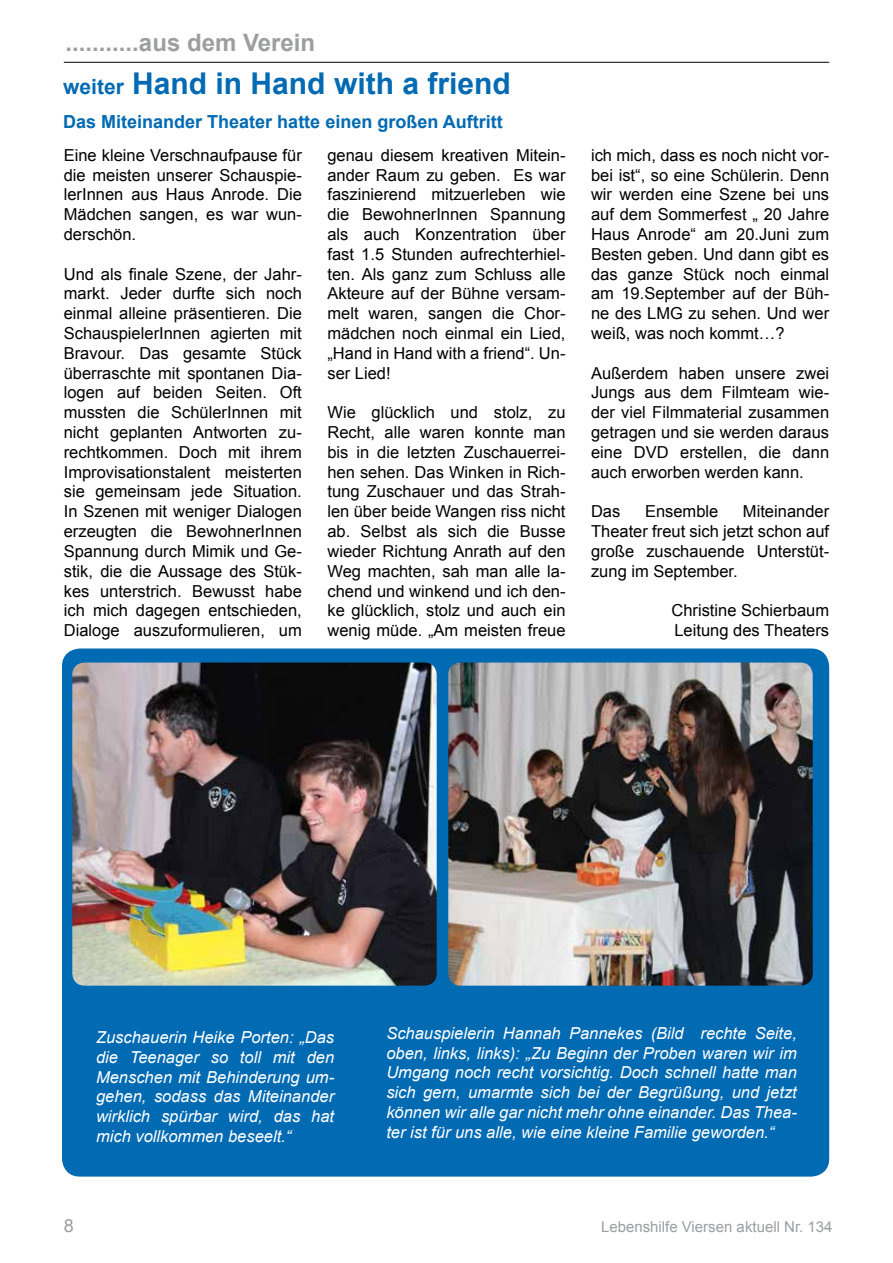
<style>
.page{position:relative;width:893px;height:1263px;background:#fff}
.page>*{position:absolute;margin:0;border:0;box-sizing:border-box;transform-origin:0 0}
.t1{font:700 30px "Arial";color:#006ab3}
.t2{font:700 24px "Arial";color:#9c9e9f}
.t3{font:700 18px "Arial";color:#006ab3}
.t4{font:18px "Arial";color:#9c9e9f}
.t5{font:16.5px/19.8px "Arial";color:#000;text-align:justify}
.t6{font:italic 16.5px/19.8px "Arial";color:#fff;text-align:justify}
.t7{font:15px "Arial";color:#9c9e9f}
.s1{font-size:21px}
</style>
<div class="page">
<hr style="left:64px;top:62px;width:765px;height:1px;background:#000">
<div style="left:62px;top:648px;width:767px;height:528px;background:#006ab3;border-radius:18px"></div>
<img style="left:448px;top:662px;width:365px;height:324px">
<img style="left:72px;top:662px;width:365px;height:324px">
<h2 class="t2" style="left:66px;top:27px;width:251px">...........aus dem Verein</h2>
<h1 class="t1" style="left:63px;top:64px;width:449px"><span class="s1">weiter</span> Hand in Hand with a friend</h1>
<p class="t3" style="left:63px;top:110px;width:441px">Das Miteinander Theater hatte einen großen Auftritt</p>
<p class="t5" style="left:64px;top:145px;width:240px">Eine kleine Verschnaufpause für die meisten unserer Schauspie&shy;lerInnen aus Haus Anrode. Die Mädchen sangen, es war wun&shy;derschön.</p>
<p class="t5" style="left:64px;top:264px;width:240px">Und als finale Szene, der Jahr&shy;markt. Jeder durfte sich noch einmal alleine präsentieren. Die SchauspielerInnen agierten mit Bravour. Das gesamte Stück überraschte mit spontanen Dia&shy;logen auf beiden Seiten. Oft mussten die SchülerInnen mit nicht geplanten Antworten zu&shy;rechtkommen. Doch mit ihrem Improvisationstalent meisterten sie gemeinsam jede Situation.<br>In Szenen mit weniger Dialogen erzeugten die BewohnerInnen Spannung durch Mimik und Ge&shy;stik, die die Aussage des Stüc&shy;kes unterstrich. Bewusst habe ich mich dagegen entschieden, Dialoge auszuformulieren, um</p>
<p class="t5" style="left:327px;top:145px;width:240px">genau diesem kreativen Mitein&shy;ander Raum zu geben. Es war faszinierend mitzuerleben wie die BewohnerInnen Spannung als auch Konzentration über fast 1.5 Stunden aufrechterhiel&shy;ten. Als ganz zum Schluss alle Akteure auf der Bühne versam&shy;melt waren, sangen die Chor&shy;mädchen noch einmal ein Lied, „Hand in Hand with a friend“. Un&shy;ser Lied!</p>
<p class="t5" style="left:327px;top:403px;width:240px">Wie glücklich und stolz, zu Recht, alle waren konnte man bis in die letzten Zuschauerrei&shy;hen sehen. Das Winken in Rich&shy;tung Zuschauer und das Strah&shy;len über beide Wangen riss nicht ab. Selbst als sich die Busse wieder Richtung Anrath auf den Weg machten, sah man alle la&shy;chend und winkend und ich den&shy;ke glücklich, stolz und auch ein wenig müde. „Am meisten freue</p>
<p class="t5" style="left:591px;top:145px;width:240px">ich mich, dass es noch nicht vor&shy;bei ist“, so eine Schülerin. Denn wir werden eine Szene bei uns auf dem Sommerfest „ 20 Jahre Haus Anrode“ am 20.Juni zum Besten geben. Und dann gibt es das ganze Stück noch einmal am 19.September auf der Büh&shy;ne des LMG zu sehen. Und wer weiß, was noch kommt…?</p>
<p class="t5" style="left:591px;top:363px;width:240px">Außerdem haben unsere zwei Jungs aus dem Filmteam wie&shy;der viel Filmmaterial zusammen getragen und sie werden daraus eine DVD erstellen, die dann auch erworben werden kann.</p>
<p class="t5" style="left:591px;top:502px;width:31px">Das</p>
<p class="t5" style="left:645px;top:502px;width:75px">Ensemble</p>
<p class="t5" style="left:591px;top:502px;width:240px;text-indent:152px">Miteinander Theater freut sich jetzt schon auf große zuschauende Unterstüt&shy;zung im September.</p>
<p class="t5" style="left:671px;top:601px;width:159px">Christine Schierbaum<br>Leitung des Theaters</p>
<p class="t6" style="left:96px;top:1027px;width:240px">Zuschauerin Heike Porten: „Das die Teenager so toll mit den Menschen mit Behinderung um&shy;gehen, sodass das Miteinander wirklich spürbar wird, das hat mich vollkommen beseelt.“</p>
<p class="t6" style="left:386px;top:1023px;width:412px">Schauspielerin Hannah Pannekes (Bild rechte Seite, oben, links, links): „Zu Beginn der Proben waren wir im Umgang noch recht vorsichtig. Doch schnell hatte man sich gern, umarmte sich bei der Begrüßung, und jetzt können wir alle gar nicht mehr ohne einander. Das Thea&shy;ter ist für uns alle, wie eine kleine Familie geworden.“</p>
<p class="t4" style="left:64px;top:1214px;width:12px">8</p>
<p class="t7" style="left:601px;top:1217px;width:233px">Lebenshilfe Viersen aktuell Nr. 134</p>
</div>
